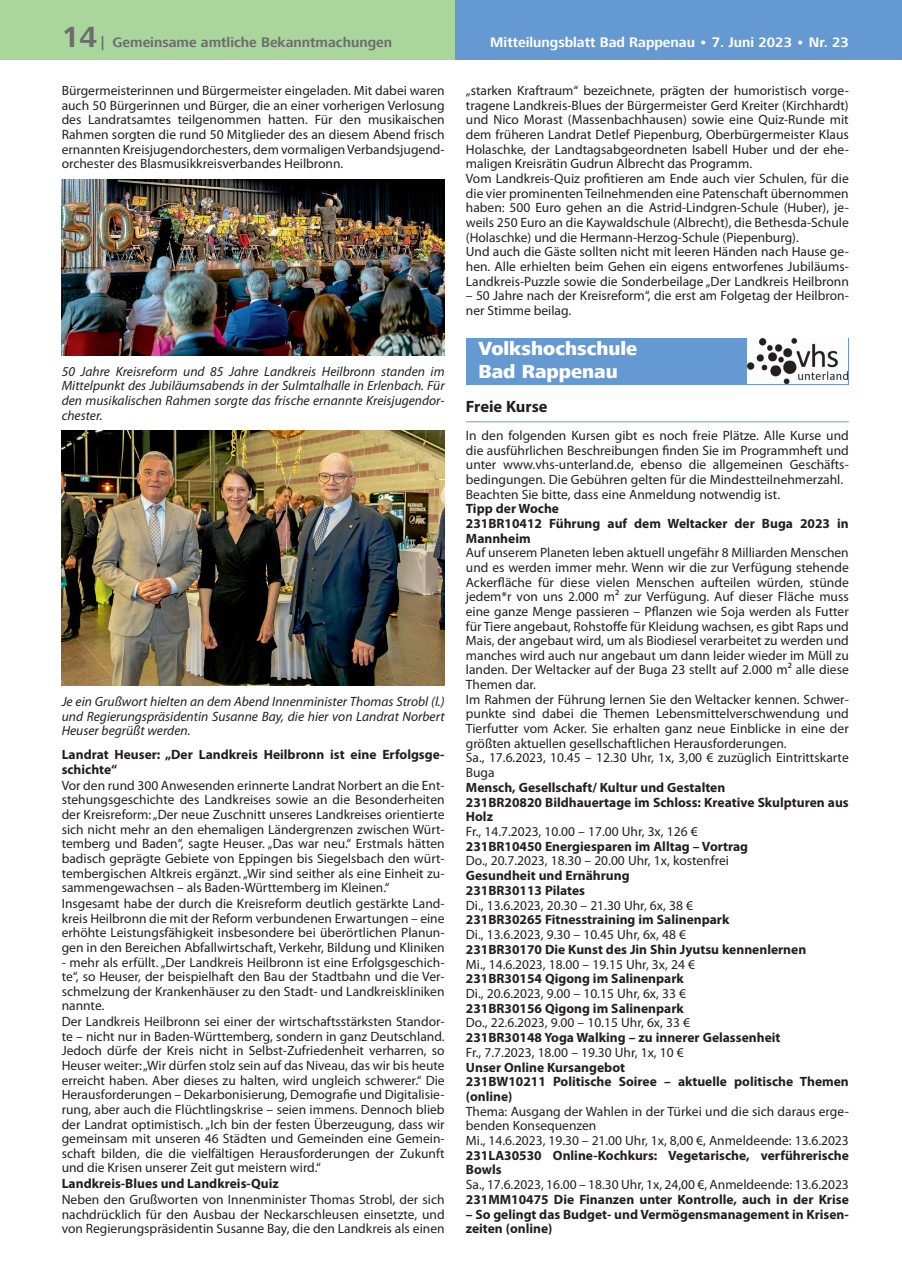
<style>
.page{position:relative;width:902px;height:1280px;background:#fff}
.page>*{position:absolute;margin:0;border:0;box-sizing:border-box;transform-origin:0 0}
.t1{font:800 19.5px/23.4px "Frutiger Next LT";color:#fff}
.bfh_ueberschrift1{font:700 16.5px "Myriad Pro";color:#231f20}
.t2{font:700 14.25px "Frutiger Next LT";color:#fff}
.t3{font:700 14.25px "Frutiger Next LT";color:#6c6d70}
.NM_Textblock{font:13.5px/14.7px "Myriad Pro";color:#231f20;text-align:justify}
.Grundtext{font:13.5px/14.7px "Myriad Pro";color:#231f20;text-align:justify}
.bfh_halbfett{font:700 13.5px/14.7px "Myriad Pro";color:#231f20}
.Grundtext-2{font:italic 13.5px/14.7px "Myriad Pro";color:#231f20;text-align:justify}
.NM_Textblock-2{font:700 13.5px/14.7px "Myriad Pro";color:#231f20}
.s1{font-size:30px}
</style>
<div class="page">
<hr style="left:901px;top:0;width:1px;height:60px;background:#6599d1">
<div style="left:455px;top:0;width:446px;height:60px;background:#6599d1"></div>
<div style="left:0;top:0;width:455px;height:60px;background:#aad59b"></div>
<img style="left:62px;top:179px;width:382px;height:177px">
<img style="left:62px;top:431px;width:382px;height:255px">
<hr style="left:466px;top:421px;width:382px;height:1px;background:#9fbbe1">
<div style="left:466px;top:338px;width:382px;height:46px;background:#6599d1"></div>
<img style="left:747px;top:339px;width:100px;height:45px">
<p class="t3" style="left:62px;top:34px;width:332px"><span class="s1">14</span> | Gemeinsame amtliche Bekanntmachungen</p>
<p class="t2" style="left:490px;top:34px;width:360px">Mitteilungsblatt Bad Rappenau • 7. Juni 2023 • Nr. 23</p>
<p class="NM_Textblock" style="left:62px;top:83px;width:384px">Bürgermeisterinnen und Bürgermeister eingeladen. Mit dabei waren auch 50 Bürgerinnen und Bürger, die an einer vorherigen Verlosung des Landratsamtes teilgenommen hatten. Für den musikaischen Rahmen sorgten die rund 50 Mitglieder des an diesem Abend frisch ernannten Kreisjugendorchesters, dem vormaligen Verbandsjugend&shy;orchester des Blasmusikkreisverbandes Heilbronn.</p>
<p class="NM_Textblock" style="left:466px;top:83px;width:384px">„starken Kraftraum“ bezeichnete, prägten der humoristisch vorge&shy;tragene Landkreis-Blues der Bürgermeister Gerd Kreiter (Kirchhardt) und Nico Morast (Massenbachhausen) sowie eine Quiz-Runde mit dem früheren Landrat Detlef Piepenburg, Oberbürgermeister Klaus Holaschke, der Landtagsabgeordneten Isabell Huber und der ehe&shy;maligen Kreisrätin Gudrun Albrecht das Programm.</p>
<p class="NM_Textblock" style="left:466px;top:171px;width:384px">Vom Landkreis-Quiz profitieren am Ende auch vier Schulen, für die die vier prominenten Teilnehmenden eine Patenschaft übernommen haben: 500 Euro gehen an die Astrid-Lindgren-Schule (Huber), je&shy;weils 250 Euro an die Kaywaldschule (Albrecht), die Bethesda-Schule (Holaschke) und die Hermann-Herzog-Schule (Piepenburg).</p>
<p class="NM_Textblock" style="left:466px;top:244px;width:384px">Und auch die Gäste sollten nicht mit leeren Händen nach Hause ge&shy;hen. Alle erhielten beim Gehen ein eigens entworfenes Jubiläums-Landkreis-Puzzle sowie die Sonderbeilage „Der Landkreis Heilbronn</p>
<p class="NM_Textblock" style="left:466px;top:288px;width:384px">– 50 Jahre nach der Kreisreform“, die erst am Folgetag der Heilbron&shy;ner Stimme beilag.</p>
<p class="t1" style="left:478px;top:337px;width:160px">Volkshochschule<br>Bad Rappenau</p>
<p class="bfh_ueberschrift1" style="left:466px;top:396px;width:83px">Freie Kurse</p>
<p class="Grundtext" style="left:466px;top:428px;width:384px">In den folgenden Kursen gibt es noch freie Plätze. Alle Kurse und die ausführlichen Beschreibungen finden Sie im Programmheft und unter www.vhs-unterland.de, ebenso die allgemeinen Geschäfts&shy;bedingungen. Die Gebühren gelten für die Mindestteilnehmerzahl.</p>
<p class="Grundtext" style="left:466px;top:486px;width:316px">Beachten Sie bitte, dass eine Anmeldung notwendig ist.</p>
<p class="bfh_halbfett" style="left:466px;top:501px;width:95px">Tipp der Woche</p>
<p class="bfh_halbfett" style="left:466px;top:516px;width:384px">231BR10412 Führung auf dem Weltacker der Buga 2023 in<br>Mannheim</p>
<p class="Grundtext" style="left:466px;top:545px;width:384px">Auf unserem Planeten leben aktuell ungefähr 8 Milliarden Menschen und es werden immer mehr. Wenn wir die zur Verfügung stehende Ackerfläche für diese vielen Menschen aufteilen würden, stünde jedem*r von uns 2.000 m² zur Verfügung. Auf dieser Fläche muss eine ganze Menge passieren – Pflanzen wie Soja werden als Futter für Tiere angebaut, Rohstoffe für Kleidung wachsen, es gibt Raps und Mais, der angebaut wird, um als Biodiesel verarbeitet zu werden und manches wird auch nur angebaut um dann leider wieder im Müll zu landen. Der Weltacker auf der Buga 23 stellt auf 2.000 m² alle diese Themen dar.</p>
<p class="Grundtext" style="left:466px;top:692px;width:384px">Im Rahmen der Führung lernen Sie den Weltacker kennen. Schwer&shy;punkte sind dabei die Themen Lebensmittelverschwendung und Tierfutter vom Acker. Sie erhalten ganz neue Einblicke in eine der größten aktuellen gesellschaftlichen Herausforderungen.</p>
<p class="Grundtext" style="left:466px;top:750px;width:384px">Sa., 17.6.2023, 10.45 – 12.30 Uhr, 1x, 3,00 € zuzüglich Eintrittskarte<br>Buga</p>
<p class="bfh_halbfett" style="left:466px;top:779px;width:261px">Mensch, Gesellschaft/ Kultur und Gestalten</p>
<p class="bfh_halbfett" style="left:466px;top:794px;width:384px">231BR20820 Bildhauertage im Schloss: Kreative Skulpturen aus<br>Holz</p>
<p class="Grundtext" style="left:466px;top:824px;width:233px">Fr., 14.7.2023, 10.00 – 17.00 Uhr, 3x, 126 €</p>
<p class="bfh_halbfett" style="left:466px;top:838px;width:284px">231BR10450 Energiesparen im Alltag – Vortrag</p>
<p class="Grundtext" style="left:466px;top:853px;width:264px">Do., 20.7.2023, 18.30 – 20.00 Uhr, 1x, kostenfrei</p>
<p class="bfh_halbfett" style="left:466px;top:868px;width:165px">Gesundheit und Ernährung</p>
<p class="bfh_halbfett" style="left:466px;top:882px;width:121px">231BR30113 Pilates</p>
<p class="Grundtext" style="left:466px;top:897px;width:228px">Di., 13.6.2023, 20.30 – 21.30 Uhr, 6x, 38 €</p>
<p class="bfh_halbfett" style="left:466px;top:912px;width:265px">231BR30265 Fitnesstraining im Salinenpark</p>
<p class="Grundtext" style="left:466px;top:927px;width:222px">Di., 13.6.2023, 9.30 – 10.45 Uhr, 6x, 48 €</p>
<p class="bfh_halbfett" style="left:466px;top:941px;width:342px">231BR30170 Die Kunst des Jin Shin Jyutsu kennenlernen</p>
<p class="Grundtext" style="left:466px;top:956px;width:231px">Mi., 14.6.2023, 18.00 – 19.15 Uhr, 3x, 24 €</p>
<p class="bfh_halbfett" style="left:466px;top:971px;width:219px">231BR30154 Qigong im Salinenpark</p>
<p class="Grundtext" style="left:466px;top:986px;width:222px">Di., 20.6.2023, 9.00 – 10.15 Uhr, 6x, 33 €</p>
<p class="bfh_halbfett" style="left:466px;top:1000px;width:219px">231BR30156 Qigong im Salinenpark</p>
<p class="Grundtext" style="left:466px;top:1015px;width:226px">Do., 22.6.2023, 9.00 – 10.15 Uhr, 6x, 33 €</p>
<p class="bfh_halbfett" style="left:466px;top:1030px;width:316px">231BR30148 Yoga Walking – zu innerer Gelassenheit</p>
<p class="Grundtext" style="left:466px;top:1045px;width:219px">Fr., 7.7.2023, 18.00 – 19.30 Uhr, 1x, 10 €</p>
<p class="bfh_halbfett" style="left:466px;top:1059px;width:161px">Unser Online Kursangebot</p>
<p class="bfh_halbfett" style="left:466px;top:1074px;width:384px">231BW10211 Politische Soiree – aktuelle politische Themen (online)</p>
<p class="Grundtext" style="left:466px;top:1104px;width:384px">Thema: Ausgang der Wahlen in der Türkei und die sich daraus erge&shy;benden Konsequenzen</p>
<p class="Grundtext" style="left:466px;top:1133px;width:384px">Mi., 14.6.2023, 19.30 – 21.00 Uhr, 1x, 8,00 €, Anmeldeende: 13.6.2023</p>
<p class="bfh_halbfett" style="left:466px;top:1147px;width:384px">231LA30530 Online-Kochkurs: Vegetarische, verführerische<br>Bowls</p>
<p class="Grundtext" style="left:466px;top:1177px;width:384px">Sa., 17.6.2023, 16.00 – 18.30 Uhr, 1x, 24,00 €, Anmeldeende: 13.6.2023</p>
<p class="bfh_halbfett" style="left:466px;top:1191px;width:384px">231MM10475 Die Finanzen unter Kontrolle, auch in der Krise</p>
<p class="bfh_halbfett" style="left:466px;top:1206px;width:384px">– So gelingt das Budget- und Vermögensmanagement in Krisen&shy;zeiten (online)</p>
<p class="Grundtext-2" style="left:62px;top:364px;width:384px">50 Jahre Kreisreform und 85 Jahre Landkreis Heilbronn standen im Mittelpunkt des Jubiläumsabends in der Sulmtalhalle in Erlenbach. Für den musikalischen Rahmen sorgte das frische ernannte Kreisjugendor&shy;chester.</p>
<p class="Grundtext-2" style="left:62px;top:694px;width:384px">Je ein Grußwort hielten an dem Abend Innenminister Thomas Strobl (l.) und Regierungspräsidentin Susanne Bay, die hier von Landrat Norbert Heuser begrüßt werden.</p>
<p class="NM_Textblock-2" style="left:62px;top:747px;width:384px">Landrat Heuser: „Der Landkreis Heilbronn ist eine Erfolgsge&shy;schichte“</p>
<p class="NM_Textblock" style="left:62px;top:778px;width:384px">Vor den rund 300 Anwesenden erinnerte Landrat Norbert an die Ent&shy;stehungsgeschichte des Landkreises sowie an die Besonderheiten der Kreisreform: „Der neue Zuschnitt unseres Landkreises orientierte sich nicht mehr an den ehemaligen Ländergrenzen zwischen Würt&shy;temberg und Baden“, sagte Heuser. „Das war neu.“ Erstmals hätten badisch geprägte Gebiete von Eppingen bis Siegelsbach den würt&shy;tembergischen Altkreis ergänzt. „Wir sind seither als eine Einheit zu&shy;sammengewachsen – als Baden-Württemberg im Kleinen.“</p>
<p class="NM_Textblock" style="left:62px;top:896px;width:384px">Insgesamt habe der durch die Kreisreform deutlich gestärkte Land&shy;kreis Heilbronn die mit der Reform verbundenen Erwartungen – eine erhöhte Leistungsfähigkeit insbesondere bei überörtlichen Planun&shy;gen in den Bereichen Abfallwirtschaft, Verkehr, Bildung und Kliniken</p>
<p class="NM_Textblock" style="left:62px;top:954px;width:384px">- mehr als erfüllt. „Der Landkreis Heilbronn ist eine Erfolgsgeschich&shy;te“, so Heuser, der beispielhaft den Bau der Stadtbahn und die Ver&shy;schmelzung der Krankenhäuser zu den Stadt- und Landkreiskliniken nannte.</p>
<p class="NM_Textblock" style="left:62px;top:1014px;width:384px">Der Landkreis Heilbronn sei einer der wirtschaftsstärksten Standor&shy;te – nicht nur in Baden-Württemberg, sondern in ganz Deutschland.<br>Jedoch dürfe der Kreis nicht in Selbst-Zufriedenheit verharren, so Heuser weiter: „Wir dürfen stolz sein auf das Niveau, das wir bis heute erreicht haben. Aber dieses zu halten, wird ungleich schwerer.“ Die Herausforderungen – Dekarbonisierung, Demografie und Digitalisie&shy;rung, aber auch die Flüchtlingskrise – seien immens. Dennoch blieb der Landrat optimistisch. „Ich bin der festen Überzeugung, dass wir gemeinsam mit unseren 46 Städten und Gemeinden eine Gemein&shy;schaft bilden, die die vielfältigen Herausforderungen der Zukunft und die Krisen unserer Zeit gut meistern wird.“</p>
<p class="NM_Textblock-2" style="left:62px;top:1176px;width:218px">Landkreis-Blues und Landkreis-Quiz</p>
<p class="NM_Textblock" style="left:62px;top:1192px;width:384px">Neben den Grußworten von Innenminister Thomas Strobl, der sich nachdrücklich für den Ausbau der Neckarschleusen einsetzte, und von Regierungspräsidentin Susanne Bay, die den Landkreis als einen</p>
</div>
